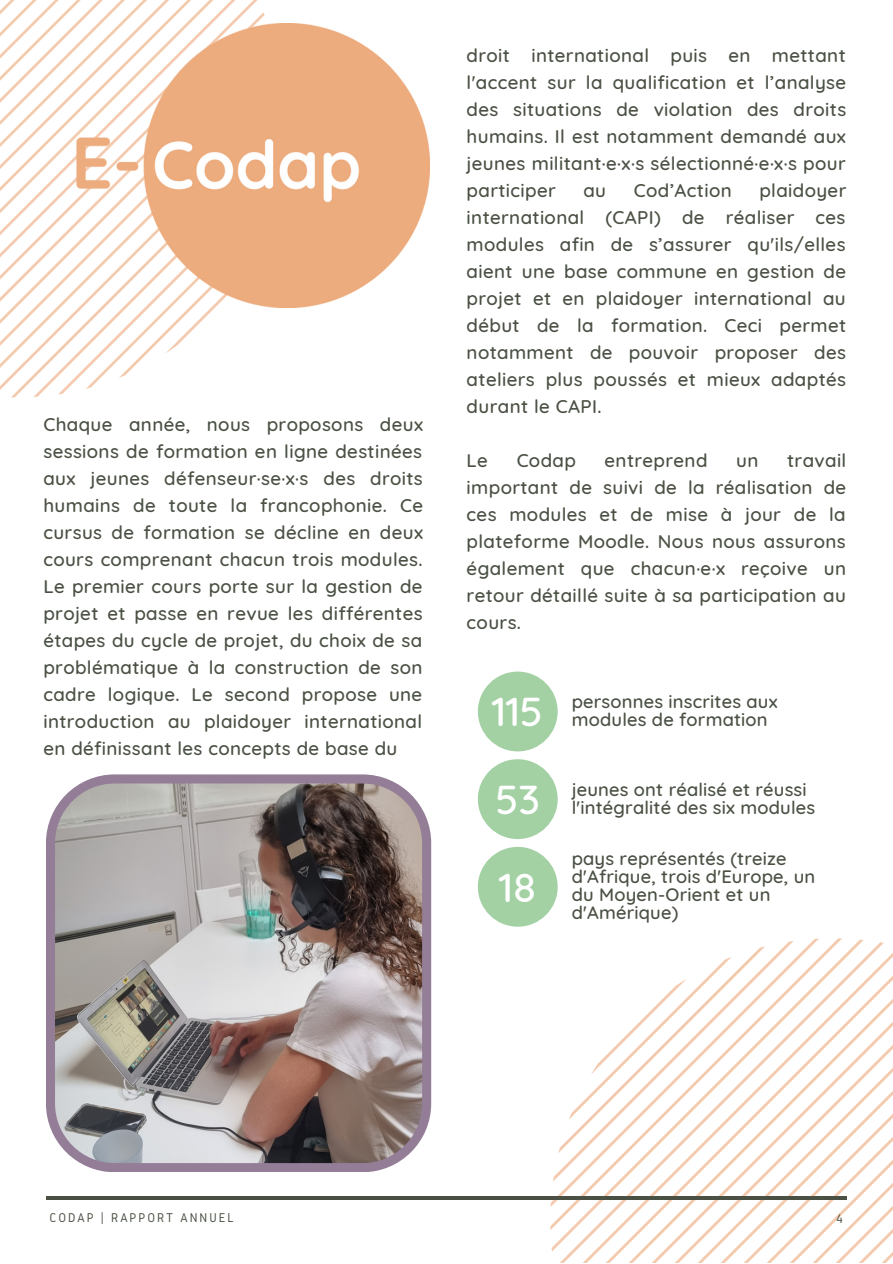
<style>
.page{position:relative;width:893px;height:1264px;background:#fff}
.page>*{position:absolute;margin:0;border:0;box-sizing:border-box;transform-origin:0 0}
.t1{font:500 41.1px "Quicksand";letter-spacing:-.01em;color:#fff}
.t2{font:500 18.75px/27px "Quicksand";letter-spacing:.02em;color:#4a5144;text-align:justify}
.t3{font:500 18.3px/18px "Quicksand";letter-spacing:.01em;color:#4a5144}
.t4{font:13.2px "Gidole";letter-spacing:.15em;color:#4a5144}
</style>
<div class="page">
<svg style="left:0;top:0;width:265px;height:389px"></svg>
<svg style="left:558px;top:946px;width:334px;height:317px"></svg>
<hr style="left:46px;top:1196px;width:800px;height:3px;background:#4a5144">
<img style="left:71px;top:23px;width:358px;height:285px">
<svg style="left:46px;top:774px;width:385px;height:397px;background:#9a9190"></svg>
<div style="left:478px;top:671px;width:79px;height:80px;background:#a3d1a4;border-radius:50%"></div>
<div style="left:478px;top:759px;width:79px;height:80px;background:#a3d1a4;border-radius:50%"></div>
<div style="left:478px;top:846px;width:79px;height:80px;background:#a3d1a4;border-radius:50%"></div>
<p class="t2" style="left:43px;top:410px;width:381px">Chaque année, nous proposons deux sessions de formation en ligne destinées aux jeunes défenseur·se·x·s des droits humains de toute la francophonie. Ce cursus de formation se décline en deux cours comprenant chacun trois modules.<br>Le premier cours porte sur la gestion de projet et passe en revue les différentes étapes du cycle de projet, du choix de sa problématique à la construction de son cadre logique. Le second propose une introduction au plaidoyer international en définissant les concepts de base du</p>
<p class="t2" style="left:466px;top:42px;width:381px">droit international puis en mettant l'accent sur la qualification et l’analyse des situations de violation des droits humains. Il est notamment demandé aux jeunes militant·e·x·s sélectionné·e·x·s pour participer</p>
<p class="t2" style="left:466px;top:177px;width:381px;text-indent:293px">plaidoyer international (CAPI) de réaliser ces modules afin de s’assurer qu'ils/elles aient une base commune en gestion de projet et en plaidoyer international au début de la formation. Ceci permet notamment de pouvoir proposer des ateliers plus poussés et mieux adaptés durant le CAPI.</p>
<p class="t2" style="left:583px;top:177px;width:24px">au</p>
<p class="t2" style="left:633px;top:177px;width:99px">Cod’Action</p>
<p class="t2" style="left:466px;top:447px;width:381px;text-indent:320px">travail important de suivi de la réalisation de ces modules et de mise à jour de la plateforme Moodle. Nous nous assurons également que chacun·e·x reçoive un retour détaillé suite à sa participation au cours.</p>
<p class="t2" style="left:466px;top:447px;width:23px">Le</p>
<p class="t2" style="left:516px;top:447px;width:61px">Codap</p>
<p class="t2" style="left:604px;top:447px;width:104px">entreprend</p>
<p class="t2" style="left:736px;top:447px;width:24px">un</p>
<h1 class="t1" style="left:492px;top:685px;width:53px">115</h1>
<p class="t3" style="left:571px;top:692px;width:207px">personnes inscrites aux modules de formation</p>
<h1 class="t1" style="left:495px;top:773px;width:46px">53</h1>
<p class="t3" style="left:571px;top:779px;width:245px">jeunes ont réalisé et réussi l'intégralité des six modules</p>
<h1 class="t1" style="left:498px;top:860px;width:39px">18</h1>
<p class="t3" style="left:571px;top:849px;width:245px">pays représentés (treize d'Afrique, trois d'Europe, un du Moyen-Orient et un d'Amérique)</p>
<p class="t4" style="left:49px;top:1210px;width:186px">CODAP | RAPPORT ANNUEL</p>
<p class="t4" style="left:836px;top:1211px;width:8px">4</p>
</div>
